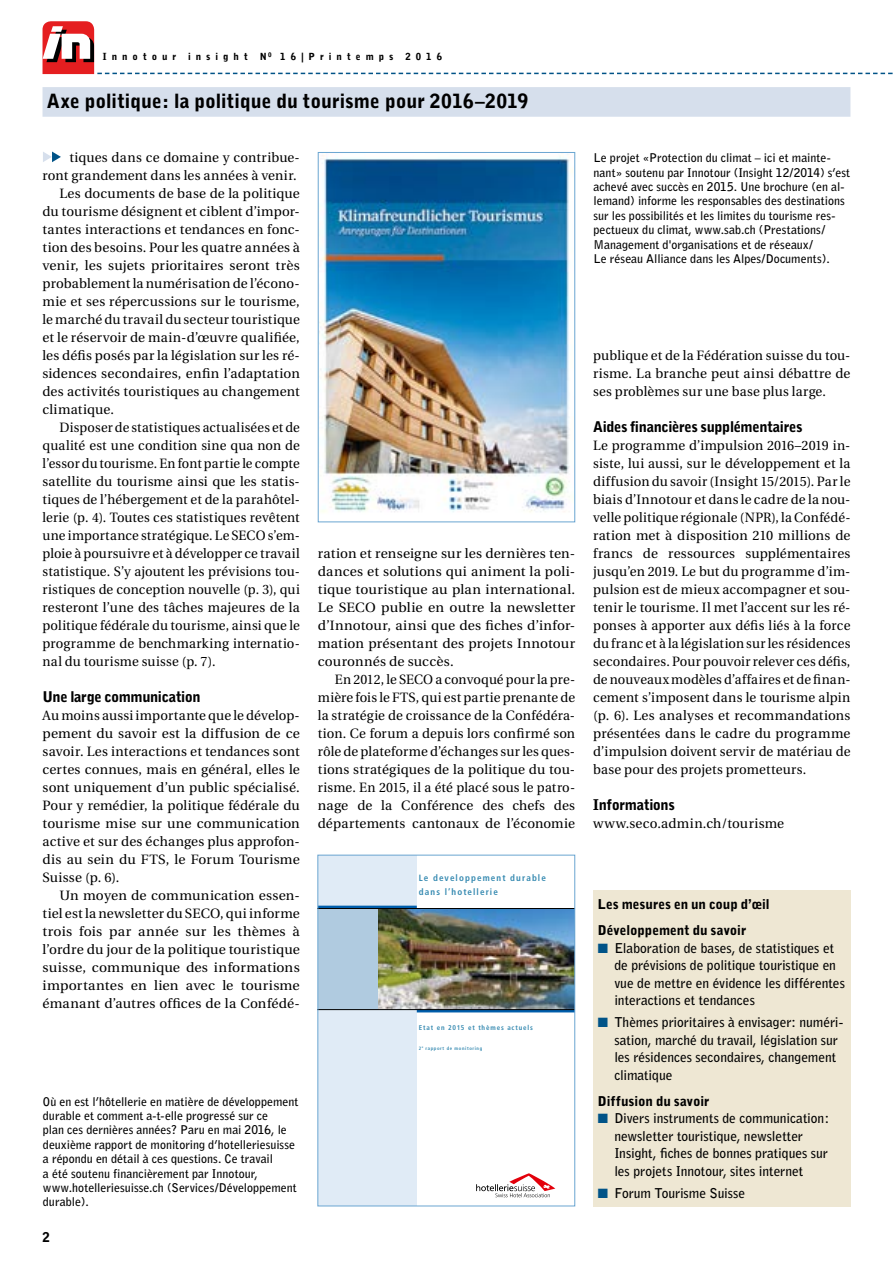
<style>
.page{position:relative;width:893px;height:1263px;background:#fff}
.page>*{position:absolute;margin:0;border:0;box-sizing:border-box;transform-origin:0 0}
.t1{font:900 19.5px "Bell Gothic";color:#000}
.t2{font:900 14.7px "Bell Gothic";letter-spacing:-.025em;color:#000}
.t3{font:13.5px/18px "Utopia";letter-spacing:.01em;color:#000;text-align:justify}
.t4{font:700 13.5px/17.5px "Bell Gothic";letter-spacing:-.005em;color:#000}
.t5{font:13.5px "Utopia";letter-spacing:.01em;color:#000;scale:.95 1}
.t6{font:900 13.5px/26.1px "Bell Gothic";letter-spacing:-.005em;color:#000}
.t7{font:13.5px "Utopia";letter-spacing:.01em;color:#000;scale:.96 1}
.t8{font:700 12px/14.4px "Bell Gothic";color:#000}
.t9{font:900 9.75px "Bell Gothic";letter-spacing:.51em;color:#000}
.t10{font:700 condensed 9.15px/13.6px "Frutiger LT Std";letter-spacing:.12em;color:#368ab1}
.t11{font:700 condensed 6.9px "Frutiger LT Std";letter-spacing:.125em;color:#368ab1}
.t12{font:700 condensed 4.8px "Frutiger LT Std";letter-spacing:.13em;color:#368ab1}
.s1{color:#005387}
</style>
<div class="page">
<svg style="left:43px;top:21px;width:850px;height:53px"></svg>
<div style="left:43px;top:87px;width:807px;height:30px;background:#d6dfec"></div>
<svg style="left:43px;top:152px;width:18px;height:10px"></svg>
<div style="left:318px;top:855px;width:99px;height:351px;background:#e0ebf6"></div>
<svg style="left:476px;top:1173px;width:79px;height:24px"></svg>
<img style="left:377px;top:909px;width:196px;height:100px">
<div style="left:318px;top:908px;width:59px;height:101px;background:#b0cbe0"></div>
<hr style="left:318px;top:906px;width:99px;height:2px;background:#005eab">
<hr style="left:417px;top:1010px;width:158px;height:2px;background:#005eab">
<hr style="left:318px;top:1009px;width:257px;height:1px;background:#000">
<hr style="left:318px;top:908px;width:257px;height:1px;background:#000">
<div style="left:317px;top:855px;width:258px;height:351px;border:1px solid #6aa5d1"></div>
<div style="left:593px;top:890px;width:258px;height:316px;background:#eee7d3"></div>
<img style="left:320px;top:155px;width:250px;height:357px">
<div style="left:318px;top:152px;width:257px;height:370px;border:1px solid #6aa5d1"></div>
<p class="t9" style="left:103px;top:51px;width:341px">Innotour insight N<sup>0</sup> 16|Printemps 2016</p>
<h1 class="t1" style="left:47px;top:90px;width:483px">Axe politique: la politique du tourisme pour 2016–2019</h1>
<p class="t3" style="left:69px;top:149px;width:232px">tiques dans ce domaine y contribue-</p>
<p class="t3" style="left:43px;top:167px;width:256px">ront grandement dans les années à venir.</p>
<p class="t3" style="left:60px;top:185px;width:242px">Les documents de base de la politique</p>
<p class="t3" style="left:43px;top:203px;width:259px">du tourisme désignent et ciblent d’impor-</p>
<p class="t3" style="left:43px;top:221px;width:259px">tantes interactions et tendances en fonc-</p>
<p class="t3" style="left:43px;top:239px;width:259px">tion des besoins. Pour les quatre années à</p>
<p class="t3" style="left:43px;top:257px;width:259px">venir, les sujets prioritaires seront très</p>
<p class="t3" style="left:43px;top:275px;width:259px">probablement la numérisation de l’écono-</p>
<p class="t3" style="left:43px;top:293px;width:259px">mie et ses répercussions sur le tourisme,</p>
<p class="t3" style="left:43px;top:311px;width:259px">le marché du travail du secteur touristique</p>
<p class="t3" style="left:43px;top:329px;width:259px">et le réservoir de main-d’œuvre qualifiée,</p>
<p class="t3" style="left:43px;top:347px;width:259px">les défis posés par la législation sur les ré-</p>
<p class="t3" style="left:43px;top:365px;width:259px">sidences secondaires, enfin l’adaptation</p>
<p class="t3" style="left:43px;top:383px;width:259px">des activités touristiques au changement</p>
<p class="t3" style="left:43px;top:401px;width:73px">climatique.</p>
<p class="t5" style="left:60px;top:420px;width:254px">Disposer de statistiques actualisées et de</p>
<p class="t3" style="left:43px;top:437px;width:259px">qualité est une condition sine qua non de</p>
<p class="t5" style="left:43px;top:456px;width:272px">l’essor du tourisme. En font partie le compte</p>
<p class="t3" style="left:43px;top:473px;width:259px">satellite du tourisme ainsi que les statis-</p>
<p class="t3" style="left:43px;top:491px;width:259px">tiques de l’hébergement et de la parahôtel-</p>
<p class="t3" style="left:43px;top:509px;width:259px">lerie (p. 4). Toutes ces statistiques revêtent</p>
<p class="t7" style="left:43px;top:528px;width:270px">une importance stratégique. Le SECO s’em-</p>
<p class="t3" style="left:43px;top:545px;width:259px">ploie à poursuivre et à développer ce travail</p>
<p class="t3" style="left:43px;top:563px;width:259px">statistique. S’y ajoutent les prévisions tou-</p>
<p class="t3" style="left:43px;top:581px;width:259px">ristiques de conception nouvelle (p. 3), qui</p>
<p class="t3" style="left:43px;top:599px;width:259px">resteront l’une des tâches majeures de la</p>
<p class="t3" style="left:43px;top:617px;width:259px">politique fédérale du tourisme, ainsi que le</p>
<p class="t3" style="left:43px;top:635px;width:259px">programme de benchmarking internatio-</p>
<p class="t3" style="left:43px;top:653px;width:174px">nal du tourisme suisse (p. 7).</p>
<p class="t2" style="left:43px;top:688px;width:160px">Une large communication</p>
<p class="t3" style="left:43px;top:707px;width:259px">Au moins aussi importante que le dévelop&shy;pement du savoir est la diffusion de ce savoir. Les interactions et tendances sont certes connues, mais en général, elles le sont uniquement d’un public spécialisé.<br>Pour y remédier, la politique fédérale du tourisme mise sur une communication active et sur des échanges plus approfon&shy;dis au sein du FTS, le Forum Tourisme Suisse (p. 6).</p>
<p class="t3" style="left:43px;top:887px;width:259px;text-indent:17px">Un moyen de communication essen&shy;tiel est la newsletter du SECO, qui informe trois fois par année sur les thèmes à l’ordre du jour de la politique touristique suisse, communique des informations importantes en lien avec le tourisme émanant d’autres offices de la Confédé-</p>
<p class="t3" style="left:318px;top:545px;width:259px">ration et renseigne sur les dernières ten&shy;dances et solutions qui animent la poli&shy;tique touristique au plan international.<br>Le SECO publie en outre la newsletter d’Innotour, ainsi que des fiches d’infor&shy;mation présentant des projets Innotour couronnés de succès.</p>
<p class="t3" style="left:318px;top:671px;width:259px;text-indent:17px">En 2012, le SECO a convoqué pour la pre&shy;mière fois le FTS, qui est partie prenante de la stratégie de croissance de la Confédéra&shy;tion. Ce forum a depuis lors confirmé son rôle de plateforme d’échanges sur les ques&shy;tions stratégiques de la politique du tou&shy;risme. En 2015, il a été placé sous le patro&shy;nage de la Conférence des chefs des départements cantonaux de l’économie</p>
<p class="t10" style="left:419px;top:871px;width:129px">Le developpement durable dans l’hotellerie</p>
<p class="t11" style="left:419px;top:1023px;width:116px">Etat en 2015 et thèmes actuels</p>
<p class="t12" style="left:419px;top:1045px;width:65px">2<sup>e</sup> rapport de monitoring</p>
<p class="t8" style="left:43px;top:1094px;width:257px">Où en est l’hôtellerie en matière de développement durable et comment a-t-elle progressé sur ce<br>plan ces dernières années? Paru en mai 2016, le deuxième rapport de monitoring d’hotelleriesuisse a répondu en détail à ces questions. Ce travail<br>a été soutenu financièrement par Innotour, www.hotelleriesuisse.ch (Services/Développement durable).</p>
<p class="t6" style="left:43px;top:1224px;width:9px">2</p>
<p class="t8" style="left:593px;top:151px;width:258px">Le projet «Protection du climat – ici et mainte&shy;nant» soutenu par Innotour (Insight 12/2014) s’est achevé avec succès en 2015. Une brochure (en al&shy;lemand) informe les responsables des destinations sur les possibilités et les limites du tourisme res&shy;pectueux du climat, www.sab.ch (Prestations/ Management d'organisations et de réseaux/<br>Le réseau Alliance dans les Alpes/Documents).</p>
<p class="t3" style="left:593px;top:347px;width:259px">publique et de la Fédération suisse du tou&shy;risme. La branche peut ainsi débattre de ses problèmes sur une base plus large.</p>
<p class="t2" style="left:593px;top:418px;width:211px">Aides financières supplémentaires</p>
<p class="t3" style="left:593px;top:437px;width:259px">Le programme d’impulsion 2016–2019 in&shy;siste, lui aussi, sur le développement et la diffusion du savoir (Insight 15/2015). Par le biais d’Innotour et dans le cadre de la nou&shy;velle politique régionale (NPR), la Confédé&shy;ration met à disposition 210 millions de francs de ressources supplémentaires jusqu’en 2019. Le but du programme d’im&shy;pulsion est de mieux accompagner et sou&shy;tenir le tourisme. Il met l’accent sur les ré&shy;ponses à apporter aux défis liés à la force du franc et à la législation sur les résidences secondaires. Pour pouvoir relever ces défis, de nouveaux modèles d’affaires et de finan&shy;cement s’imposent dans le tourisme alpin (p. 6). Les analyses et recommandations présentées dans le cadre du programme d’impulsion doivent servir de matériau de base pour des projets prometteurs.</p>
<p class="t2" style="left:593px;top:796px;width:83px">Informations</p>
<p class="t3" style="left:593px;top:815px;width:193px">www.seco.admin.ch/tourisme</p>
<p class="t6" style="left:598px;top:891px;width:173px">Les mesures en un coup d’œil<br>Développement du savoir</p>
<p class="t4" style="left:614px;top:939px;width:232px;text-indent:-17px"><span class="s1">■</span> Elaboration de bases, de statistiques et de prévisions de politique touristique en vue de mettre en évidence les différentes interactions et tendances</p>
<p class="t4" style="left:614px;top:1013px;width:230px;text-indent:-17px"><span class="s1">■</span> Thèmes prioritaires à envisager: numéri&shy;sation, marché du travail, législation sur les résidences secondaires, changement climatique</p>
<p class="t6" style="left:598px;top:1088px;width:113px">Diffusion du savoir</p>
<p class="t4" style="left:614px;top:1110px;width:216px;text-indent:-17px"><span class="s1">■</span> Divers instruments de communication: newsletter touristique, newsletter Insight, fiches de bonnes pratiques sur les projets Innotour, sites internet</p>
<p class="t4" style="left:598px;top:1184px;width:149px"><span class="s1">■</span> Forum Tourisme Suisse</p>
</div>
